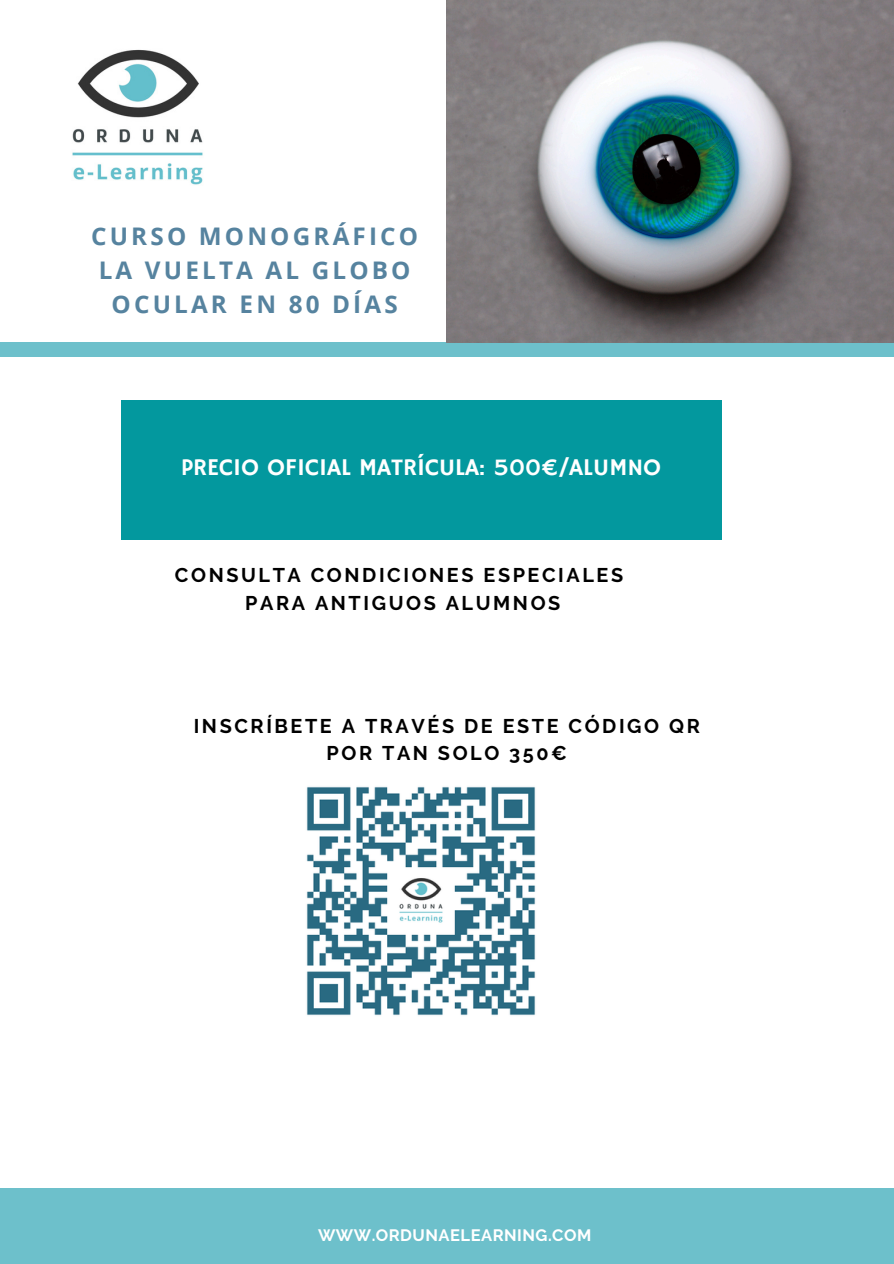
<style>
.page{position:relative;width:894px;height:1264px;background:#fff}
.page>*{position:absolute;margin:0;border:0;box-sizing:border-box;transform-origin:0 0}
.t1{font:700 24.3px/33.9px "Open Sans";letter-spacing:.13em;color:#56839f;text-align:center}
.t2{font:24px "Hammersmith One";color:#fff}
.t3{font:700 19.8px/27.3px "Raleway";letter-spacing:.13em;color:#000;text-align:center}
.t4{font:700 16.5px "Raleway";letter-spacing:.03em;color:#fff}
</style>
<div class="page">
<div style="left:0;top:1188px;width:893px;height:75px;background:#6dc0cb"></div>
<div style="left:0;top:342px;width:893px;height:15px;background:#6dc0cb"></div>
<img style="left:446px;top:0;width:447px;height:342px">
<div style="left:121px;top:400px;width:600px;height:140px;background:#03989e"></div>
<img style="left:72px;top:49px;width:131px;height:136px">
<img style="left:306px;top:786px;width:230px;height:230px">
<h3 class="t1" style="left:91px;top:219px;width:328px">CURSO MONOGRÁFICO<br>LA VUELTA AL GLOBO<br>OCULAR EN 80 DÍAS</h3>
<p class="t2" style="left:181px;top:454px;width:481px">PRECIO OFICIAL MATRÍCULA: 500€/ALUMNO</p>
<h3 class="t3" style="left:175px;top:561px;width:449px">CONSULTA CONDICIONES ESPECIALES<br>PARA ANTIGUOS ALUMNOS</h3>
<p class="t3" style="left:194px;top:712px;width:507px">INSCRÍBETE A TRAVÉS DE ESTE CÓDIGO QR<br>POR TAN SOLO 350€</p>
<h2 class="t4" style="left:318px;top:1225px;width:275px">WWW.ORDUNAELEARNING.COM</h2>
</div>
